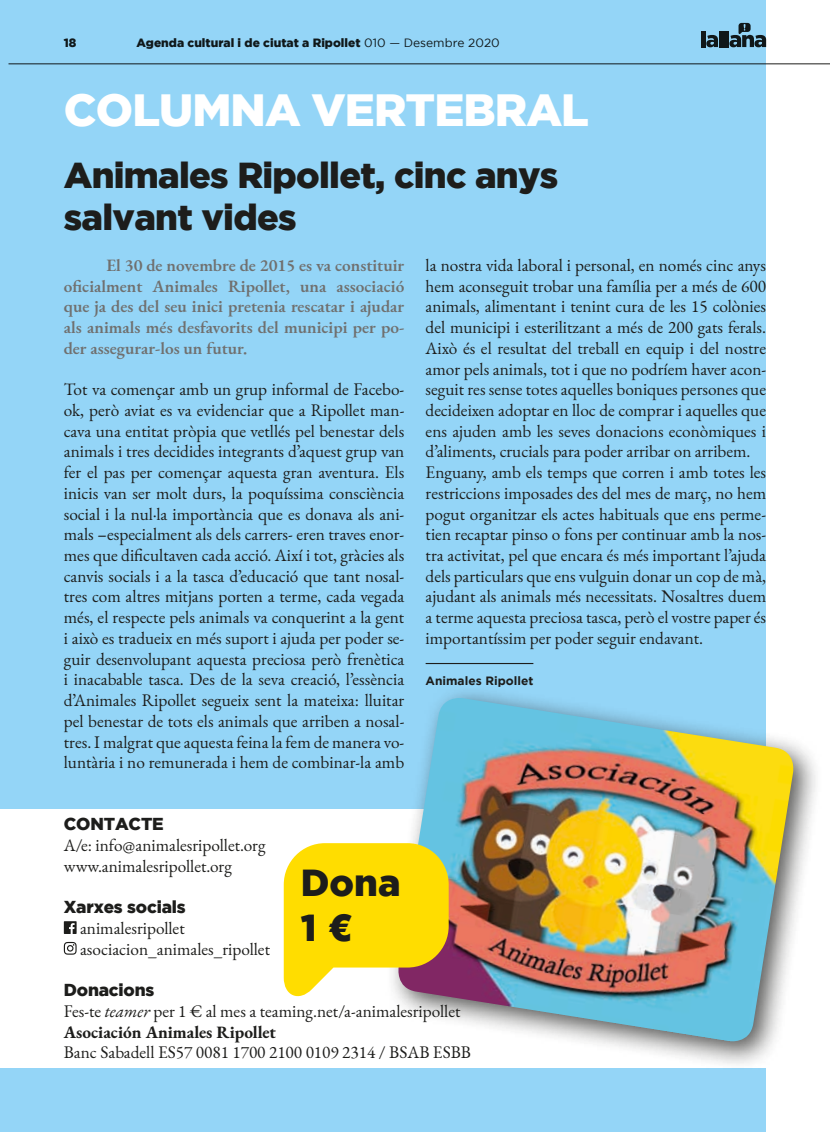
<style>
.page{position:relative;width:830px;height:1132px;background:#fff}
.page>*{position:absolute;margin:0;border:0;box-sizing:border-box;transform-origin:0 0}
.t1{font:900 45px "Gotham";letter-spacing:-.02em;color:#fff}
.t2{font:900 37.5px/45px "Gotham";color:#1d1d1b}
.t3{font:900 36px/41.4px "Gotham";letter-spacing:-.02em;color:#1d1d1b}
.t4{font:17.25px/20.7px "EB Garamond";color:#1d1d1b}
.t5{font:600 17.25px/20.7px "EB Garamond";color:#70706f;text-align:justify}
.t6{font:900 17.25px "Gotham";letter-spacing:-.01em;color:#1d1d1b}
.t7{font:900 12px "Gotham";color:#1d1d1b}
.t8{font:700 12px "Gotham";color:#1d1d1b}
.s1{font-weight:400}
.s2{font-style:italic}
.s3{font-weight:700}
.s4{font-family:"Helvetica Neue LT Std"}
</style>
<div class="page">
<hr style="left:9px;top:64px;width:820px;height:1px;background:#1d1d1b">
<div style="left:0;top:0;width:765px;height:1131px;background:#94d5f7"></div>
<div style="left:0;top:809px;width:765px;height:258px;background:#fff"></div>
<hr style="left:425px;top:662px;width:108px;height:2px;background:#1d1d1b">
<svg style="left:64px;top:921px;width:13px;height:12px"></svg>
<svg style="left:64px;top:941px;width:13px;height:13px"></svg>
<div style="left:385px;top:684px;width:437px;height:386px;background:#1d1d1b;opacity:.75"></div>
<img style="left:395px;top:697px;width:401px;height:347px">
<svg style="left:283px;top:842px;width:165px;height:159px;background:#f4d630"></svg>
<p class="t7" style="left:64px;top:36px;width:14px">18</p>
<p class="t7" style="left:136px;top:36px;width:365px">Agenda cultural i de ciutat a Ripollet <span class="s1">010 — Desembre 2020</span></p>
<h1 class="t1" style="left:64px;top:84px;width:526px">COLUMNA VERTEBRAL</h1>
<h3 class="t3" style="left:64px;top:154px;width:496px">Animales Ripollet, cinc anys salvant vides</h3>
<p class="t5" style="left:64px;top:254px;width:342px;text-indent:43px">El 30 de novembre de 2015 es va constituir oficialment Animales Ripollet, una associació que ja des del seu inici pretenia rescatar i ajudar als animals més desfavorits del municipi per po· der assegurar-los un futur.</p>
<p class="t4" style="left:64px;top:379px;width:342px;text-align:justify">Tot va començar amb un grup informal de Facebo&shy;ok, però aviat es va evidenciar que a Ripollet man&shy;cava una entitat pròpia que vetllés pel benestar dels animals i tres decidides integrants d’aquest grup van fer el pas per començar aquesta gran aventura. Els inicis van ser molt durs, la poquíssima consciència social i la nul·la importància que es donava als ani&shy;mals –especialment als dels carrers- eren traves enor&shy;mes que dificultaven cada acció. Així i tot, gràcies als canvis socials i a la tasca d’educació que tant nosal&shy;tres com altres mitjans porten a terme, cada vegada més, el respecte pels animals va conquerint a la gent i això es tradueix en més suport i ajuda per poder se&shy;guir desenvolupant aquesta preciosa però frenètica i inacabable tasca. Des de la seva creació, l’essència d’Animales Ripollet segueix sent la mateixa: lluitar pel benestar de tots els animals que arriben a nosal&shy;tres. I malgrat que aquesta feina la fem de manera vo&shy;luntària i no remunerada i hem de combinar-la amb</p>
<p class="t4" style="left:425px;top:255px;width:342px">la nostra vida laboral i personal, en només cinc anys hem aconseguit trobar una família per a més de 600 animals, alimentant i tenint cura de les 15 colònies del municipi i esterilitzant a més de 200 gats ferals.<br>Això és el resultat del treball en equip i del nostre amor pels animals, tot i que no podríem haver acon&shy;seguit res sense totes aquelles boniques persones que decideixen adoptar en lloc de comprar i aquelles que ens ajuden amb les seves donacions econòmiques i d’aliments, crucials para poder arribar on arribem.<br>Enguany, amb els temps que corren i amb totes les restriccions imposades des del mes de març, no hem pogut organitzar els actes habituals que ens perme&shy;tien recaptar pinso o fons per continuar amb la nos&shy;tra activitat, pel que encara és més important l’ajuda dels particulars que ens vulguin donar un cop de mà, ajudant als animals més necessitats. Nosaltres duem a terme aquesta preciosa tasca, però el vostre paper és importantíssim per poder seguir endavant.</p>
<p class="t8" style="left:425px;top:674px;width:109px">Animales Ripollet</p>
<p class="t6" style="left:64px;top:814px;width:101px">CONTACTE</p>
<p class="t4" style="left:64px;top:834px;width:203px">A/e: info@animalesripollet.org www.animalesripollet.org</p>
<p class="t6" style="left:64px;top:896px;width:123px">Xarxes socials</p>
<p class="t4" style="left:80px;top:917px;width:191px">animalesripollet asociacion_animales_ripollet</p>
<p class="t6" style="left:64px;top:979px;width:92px">Donacions</p>
<p class="t4" style="left:64px;top:1000px;width:398px">Fes-te <span class="s2">teamer</span> per 1 € al mes a teaming.net/a-animalesripollet<br><span class="s3">Asociación Animales Ripollet</span></p>
<p class="t4" style="left:64px;top:1041px;width:408px">Banc Sabadell ES57 0081 1700 2100 0109 2314 / BSAB ESBB</p>
<h2 class="t2" style="left:301px;top:859px;width:101px">Dona<br>1 <span class="s4">€</span></h2>
</div>
